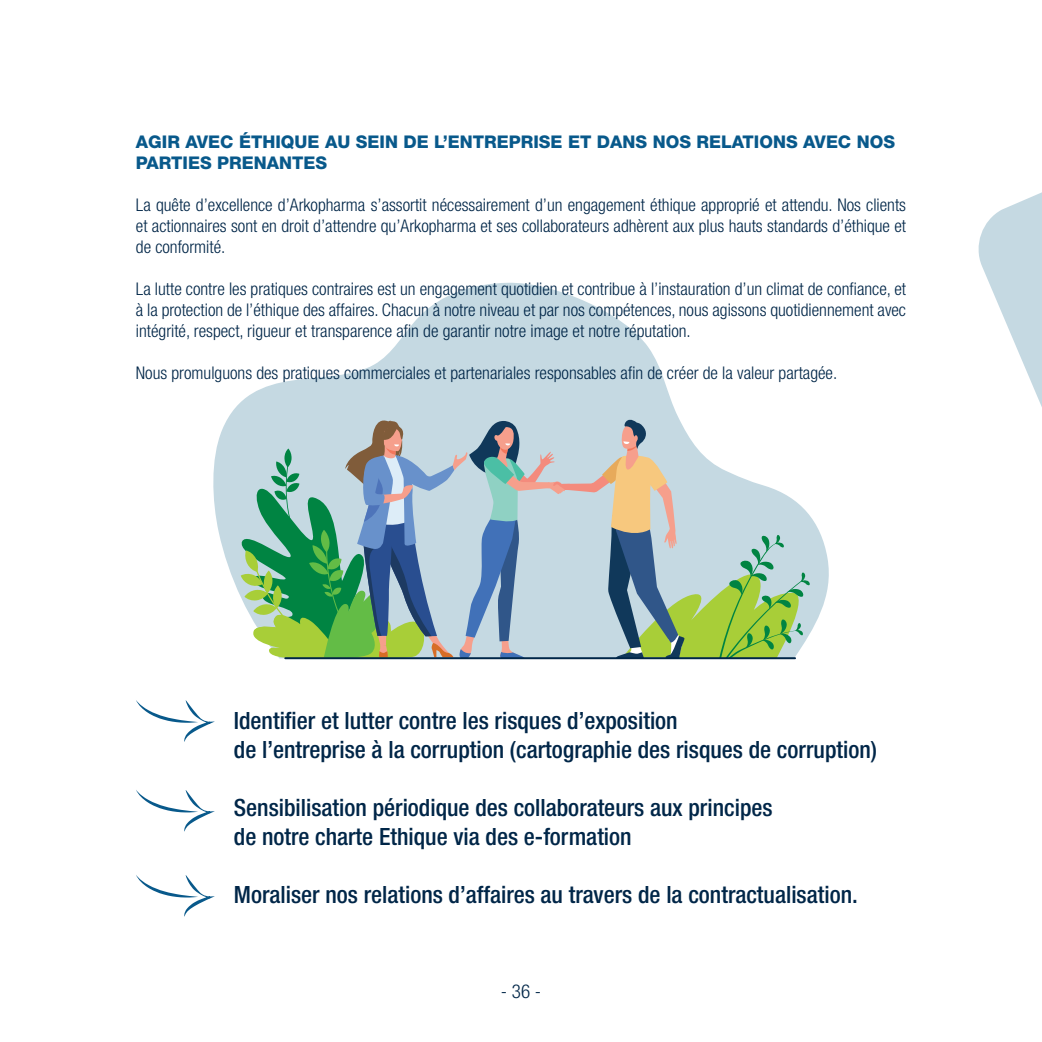
<style>
.page{position:relative;width:1042px;height:1042px;background:#fff}
.page>*{position:absolute;margin:0;border:0;box-sizing:border-box;transform-origin:0 0}
.t1{font:500 condensed 23.8px/28.5px "Helvetica Neue LT Std";color:#002648}
.t2{font:300 condensed 19.07px "Helvetica Neue LT Std";color:#002648}
.t3{font:300 condensed 17.5px/21px "Helvetica Neue LT Std";color:#002648;text-align:justify}
.t4{font:800 17.5px/21px "Helvetica Neue LT Std";color:#08598b}
</style>
<div class="page">
<svg style="left:978px;top:192px;width:64px;height:215px;fill:#c5d9e2"></svg>
<svg style="left:213px;top:282px;width:616px;height:346px"></svg>
<svg style="left:236px;top:414px;width:577px;height:246px;background:#a4c0b5"></svg>
<svg style="left:136px;top:700px;width:79px;height:41px"></svg>
<svg style="left:136px;top:790px;width:79px;height:41px"></svg>
<svg style="left:136px;top:875px;width:79px;height:41px"></svg>
<p class="t4" style="left:136px;top:132px;width:760px">AGIR AVEC ÉTHIQUE AU SEIN DE L’ENTREPRISE ET DANS NOS RELATIONS AVEC NOS<br>PARTIES PRENANTES</p>
<p class="t3" style="left:136px;top:195px;width:772px">La quête d’excellence d’Arkopharma s’assortit nécessairement d’un engagement éthique approprié et attendu. Nos clients et actionnaires sont en droit d’attendre qu’Arkopharma et ses collaborateurs adhèrent aux plus hauts standards d’éthique et de conformité.</p>
<p class="t3" style="left:136px;top:279px;width:772px">La lutte contre les pratiques contraires est un engagement quotidien et contribue à l’instauration d’un climat de confiance, et à la protection de l’éthique des affaires. Chacun à notre niveau et par nos compétences, nous agissons quotidiennement avec intégrité, respect, rigueur et transparence afin de garantir notre image et notre réputation.</p>
<p class="t3" style="left:136px;top:363px;width:703px">Nous promulguons des pratiques commerciales et partenariales responsables afin de créer de la valeur partagée.</p>
<p class="t1" style="left:234px;top:706px;width:644px">Identifier et lutter contre les risques d’exposition<br>de l’entreprise à la corruption (cartographie des risques de corruption)</p>
<p class="t1" style="left:234px;top:793px;width:540px">Sensibilisation périodique des collaborateurs aux principes de notre charte Ethique via des e-formation</p>
<p class="t1" style="left:234px;top:880px;width:625px">Moraliser nos relations d’affaires au travers de la contractualisation.</p>
<p class="t2" style="left:501px;top:980px;width:42px">- 36 -</p>
</div>
